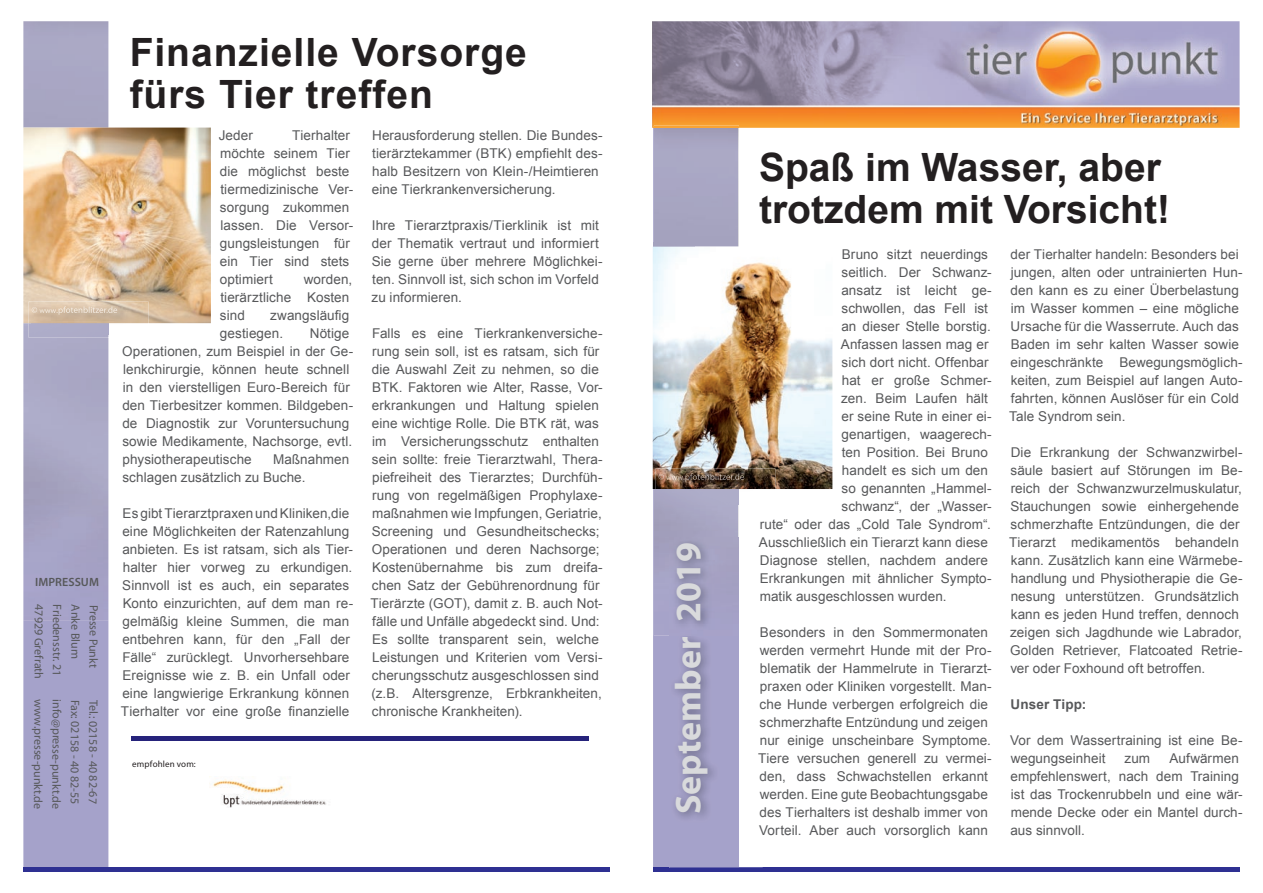
<style>
.page{position:relative;width:1263px;height:893px;background:#fff}
.page>*{position:absolute;margin:0;border:0;box-sizing:border-box;transform-origin:0 0}
.t1{font:700 39px/42px "Arial";color:#231f20}
.t2{font:700 39px/42px "Arial";letter-spacing:.025em;color:#231f20}
.t3{font:700 36px "Myriad Pro";color:#d9dadc}
.t4{font:13.5px/18px "Arial";letter-spacing:.005em;color:#57585a}
.t5{font:700 13.5px "Arial";letter-spacing:.01em;color:#57585a}
.t6{font:12px "Myriad Pro";letter-spacing:-.005em;color:#57585a}
.t7{font:600 12px "Myriad Pro";letter-spacing:.005em;color:#57585a}
.t8{font:9px "Myriad Pro";letter-spacing:.02em;color:#231f20}
</style>
<div class="page">
<div style="left:23px;top:621px;width:85px;height:246px;background:#a5a2ca"></div>
<div style="left:23px;top:867px;width:587px;height:5px;background:#2e3092"></div>
<div style="left:23px;top:21px;width:85px;height:600px;background:#a8a6c5"></div>
<hr style="left:132px;top:737px;width:457px;height:4px;background:#26237b">
<img style="left:209px;top:776px;width:117px;height:32px">
<div style="left:653px;top:867px;width:586px;height:5px;background:#2e3092"></div>
<div style="left:669px;top:128px;width:70px;height:410px;background:#a8a6c2"></div>
<img style="left:652px;top:21px;width:587px;height:107px">
<img style="left:669px;top:128px;width:69px;height:1px">
<img style="left:738px;top:538px;width:1px;height:329px">
<img style="left:669px;top:867px;width:93px;height:1px">
<img style="left:669px;top:243px;width:26px;height:4px">
<img style="left:669px;top:247px;width:163px;height:242px">
<img style="left:23px;top:128px;width:188px;height:195px">
<img style="left:669px;top:468px;width:106px;height:36px">
<svg style="left:738px;top:489px;width:1px;height:15px"></svg>
<svg style="left:653px;top:128px;width:16px;height:739px;background:#b4b5ce"></svg>
<img style="left:666px;top:476px;width:17px;height:4px">
<img style="left:683px;top:473px;width:61px;height:9px">
<img style="left:29px;top:302px;width:120px;height:36px">
<img style="left:31px;top:323px;width:77px;height:11px">
<svg style="left:32px;top:307px;width:5px;height:6px"></svg>
<img style="left:39px;top:309px;width:17px;height:4px">
<img style="left:57px;top:306px;width:60px;height:9px">
<p class="t7" style="left:35px;top:574px;width:65px">IMPRESSUM</p>
<p class="t6" style="left:46px;top:604px;width:76px;rotate:90deg">47929 Grefrath</p>
<p class="t6" style="left:65px;top:604px;width:73px;rotate:90deg">Friedensstr. 21</p>
<p class="t6" style="left:83px;top:604px;width:56px;rotate:90deg">Anke Blum</p>
<p class="t6" style="left:101px;top:604px;width:65px;rotate:90deg">Presse Punkt</p>
<p class="t6" style="left:46px;top:699px;width:111px;rotate:90deg">www.presse-punkt.de</p>
<p class="t6" style="left:64px;top:699px;width:111px;rotate:90deg">info@presse-punkt.de</p>
<p class="t6" style="left:82px;top:699px;width:106px;rotate:90deg">Fax: 02158 - 40 82-55</p>
<p class="t6" style="left:101px;top:700px;width:106px;rotate:90deg">Tel.: 02158 - 40 82-67</p>
<h1 class="t2" style="left:130px;top:33px;width:399px">Finanzielle Vorsorge fürs Tier treffen</h1>
<p class="t4" style="left:219px;top:126px;width:36px">Jeder</p>
<p class="t4" style="left:220px;top:126px;width:135px;text-indent:72px">Tierhalter möchte seinem Tier die möglichst beste tiermedizinische Ver&shy;sorgung zukommen lassen. Die Versor&shy;gungsleistungen für ein Tier sind stets optimiert</p>
<p class="t4" style="left:220px;top:270px;width:134px;text-indent:84px">worden, tierärztliche Kosten sind</p>
<p class="t4" style="left:220px;top:306px;width:131px;text-indent:50px">zwangsläufig gestiegen.</p>
<p class="t4" style="left:122px;top:324px;width:232px;text-indent:188px">Nötige<br>Operationen, zum Beispiel in der Ge&shy;lenkchirurgie, können heute schnell in den vierstelligen Euro-Bereich für den Tierbesitzer kommen. Bildgeben&shy;de Diagnostik zur Voruntersuchung sowie Medikamente, Nachsorge, evtl. physiotherapeutische</p>
<p class="t4" style="left:122px;top:450px;width:228px;text-indent:151px">Maßnahmen schlagen zusätzlich zu Buche.</p>
<p class="t4" style="left:121px;top:504px;width:234px">Es gibt Tierarztpraxen und Kliniken,die eine Möglichkeiten der Ratenzahlung anbieten. Es ist ratsam, sich als Tier&shy;halter hier vorweg zu erkundigen.<br>Sinnvoll ist es auch, ein separates Konto einzurichten, auf dem man re&shy;gelmäßig kleine Summen, die man entbehren kann, für den „Fall der Fälle“ zurücklegt. Unvorhersehbare Ereignisse wie z. B. ein Unfall oder eine langwierige Erkrankung können Tierhalter vor eine große finanzielle</p>
<p class="t8" style="left:132px;top:758px;width:65px">empfohlen vom:</p>
<p class="t4" style="left:372px;top:126px;width:232px">Herausforderung stellen. Die Bundes&shy;tierärztekammer (BTK) empfiehlt des&shy;halb Besitzern von Klein-/Heimtieren eine Tierkrankenversicherung.</p>
<p class="t4" style="left:372px;top:216px;width:232px">Ihre Tierarztpraxis/Tierklinik ist mit der Thematik vertraut und informiert Sie gerne über mehrere Möglichkei&shy;ten. Sinnvoll ist, sich schon im Vorfeld zu informieren.</p>
<p class="t4" style="left:370px;top:324px;width:234px">Falls es eine Tierkrankenversiche&shy;rung sein soll, ist es ratsam, sich für die Auswahl Zeit zu nehmen, so die BTK. Faktoren wie Alter, Rasse, Vor&shy;erkrankungen und Haltung spielen eine wichtige Rolle. Die BTK rät, was im Versicherungsschutz enthalten sein sollte: freie Tierarztwahl, Thera&shy;piefreiheit des Tierarztes; Durchfüh&shy;rung von regelmäßigen Prophylaxe&shy;maßnahmen wie Impfungen, Geriatrie, Screening und Gesundheitschecks; Operationen und deren Nachsorge; Kostenübernahme bis zum dreifa&shy;chen Satz der Gebührenordnung für Tierärzte (GOT), damit z. B. auch Not&shy;fälle und Unfälle abgedeckt sind. Und:<br>Es sollte transparent sein, welche Leistungen und Kriterien vom Versi&shy;cherungsschutz ausgeschlossen sind (z.B. Altersgrenze, Erbkrankheiten, chronische Krankheiten).</p>
<h2 class="t3" style="left:665px;top:814px;width:274px;rotate:-90deg">September 2019</h2>
<h1 class="t1" style="left:759px;top:148px;width:412px">Spaß im Wasser, aber trotzdem mit Vorsicht!</h1>
<p class="t4" style="left:842px;top:245px;width:148px">Bruno sitzt neuerdings</p>
<p class="t4" style="left:841px;top:263px;width:152px">seitlich. Der Schwanz-</p>
<p class="t4" style="left:841px;top:281px;width:152px">ansatz ist leicht ge-</p>
<p class="t4" style="left:841px;top:299px;width:148px">schwollen, das Fell ist</p>
<p class="t4" style="left:841px;top:317px;width:151px">an dieser Stelle borstig.</p>
<p class="t4" style="left:841px;top:335px;width:149px">Anfassen lassen mag er</p>
<p class="t4" style="left:841px;top:353px;width:149px">sich dort nicht. Offenbar</p>
<p class="t4" style="left:842px;top:371px;width:151px">hat er große Schmer-</p>
<p class="t4" style="left:841px;top:389px;width:148px">zen. Beim Laufen hält</p>
<p class="t4" style="left:841px;top:407px;width:152px">er seine Rute in einer ei-</p>
<p class="t4" style="left:841px;top:425px;width:152px">genartigen, waagerech-</p>
<p class="t4" style="left:842px;top:443px;width:148px">ten Position. Bei Bruno</p>
<p class="t4" style="left:842px;top:461px;width:148px">handelt es sich um den</p>
<p class="t4" style="left:841px;top:479px;width:152px">so genannten „Hammel-</p>
<p class="t4" style="left:841px;top:497px;width:152px">schwanz“, der „Wasser-</p>
<p class="t4" style="left:760px;top:515px;width:233px">rute“ oder das „Cold Tale Syndrom“.</p>
<p class="t4" style="left:759px;top:533px;width:231px">Ausschließlich ein Tierarzt kann diese</p>
<p class="t4" style="left:760px;top:551px;width:230px">Diagnose stellen, nachdem andere</p>
<p class="t4" style="left:760px;top:569px;width:233px">Erkrankungen mit ähnlicher Sympto-</p>
<p class="t4" style="left:760px;top:587px;width:188px">matik ausgeschlossen wurden.</p>
<p class="t4" style="left:758px;top:623px;width:235px">Besonders in den Sommermonaten werden vermehrt Hunde mit der Pro&shy;blematik der Hammelrute in Tierarzt&shy;praxen oder Kliniken vorgestellt. Man&shy;che Hunde verbergen erfolgreich die schmerzhafte Entzündung und zeigen nur einige unscheinbare Symptome.<br>Tiere versuchen generell zu vermei&shy;den, dass Schwachstellen erkannt werden. Eine gute Beobachtungsgabe des Tierhalters ist deshalb immer von Vorteil. Aber auch vorsorglich kann</p>
<p class="t4" style="left:1009px;top:245px;width:235px">der Tierhalter handeln: Besonders bei jungen, alten oder untrainierten Hun&shy;den kann es zu einer Überbelastung im Wasser kommen – eine mögliche Ursache für die Wasserrute. Auch das Baden im sehr kalten Wasser sowie eingeschränkte Bewegungsmöglich&shy;keiten, zum Beispiel auf langen Auto&shy;fahrten, können Auslöser für ein Cold Tale Syndrom sein.</p>
<p class="t4" style="left:1009px;top:443px;width:235px">Die Erkrankung der Schwanzwirbel&shy;säule basiert auf Störungen im Be&shy;reich der Schwanzwurzelmuskulatur, Stauchungen sowie einhergehende schmerzhafte Entzündungen, die der Tierarzt medikamentös behandeln kann. Zusätzlich kann eine Wärmebe&shy;handlung und Physiotherapie die Ge&shy;nesung unterstützen. Grundsätzlich kann es jeden Hund treffen, dennoch zeigen sich Jagdhunde wie Labrador, Golden Retriever, Flatcoated Retrie&shy;ver oder Foxhound oft betroffen.</p>
<p class="t5" style="left:1010px;top:695px;width:77px">Unser Tipp:</p>
<p class="t4" style="left:1010px;top:731px;width:234px">Vor dem Wassertraining ist eine Be&shy;wegungseinheit</p>
<p class="t4" style="left:1010px;top:749px;width:234px;text-indent:159px">Aufwärmen empfehlenswert, nach dem Training ist das Trockenrubbeln und eine wär&shy;mende Decke oder ein Mantel durch&shy;aus sinnvoll.</p>
<p class="t4" style="left:1125px;top:749px;width:27px">zum</p>
</div>
